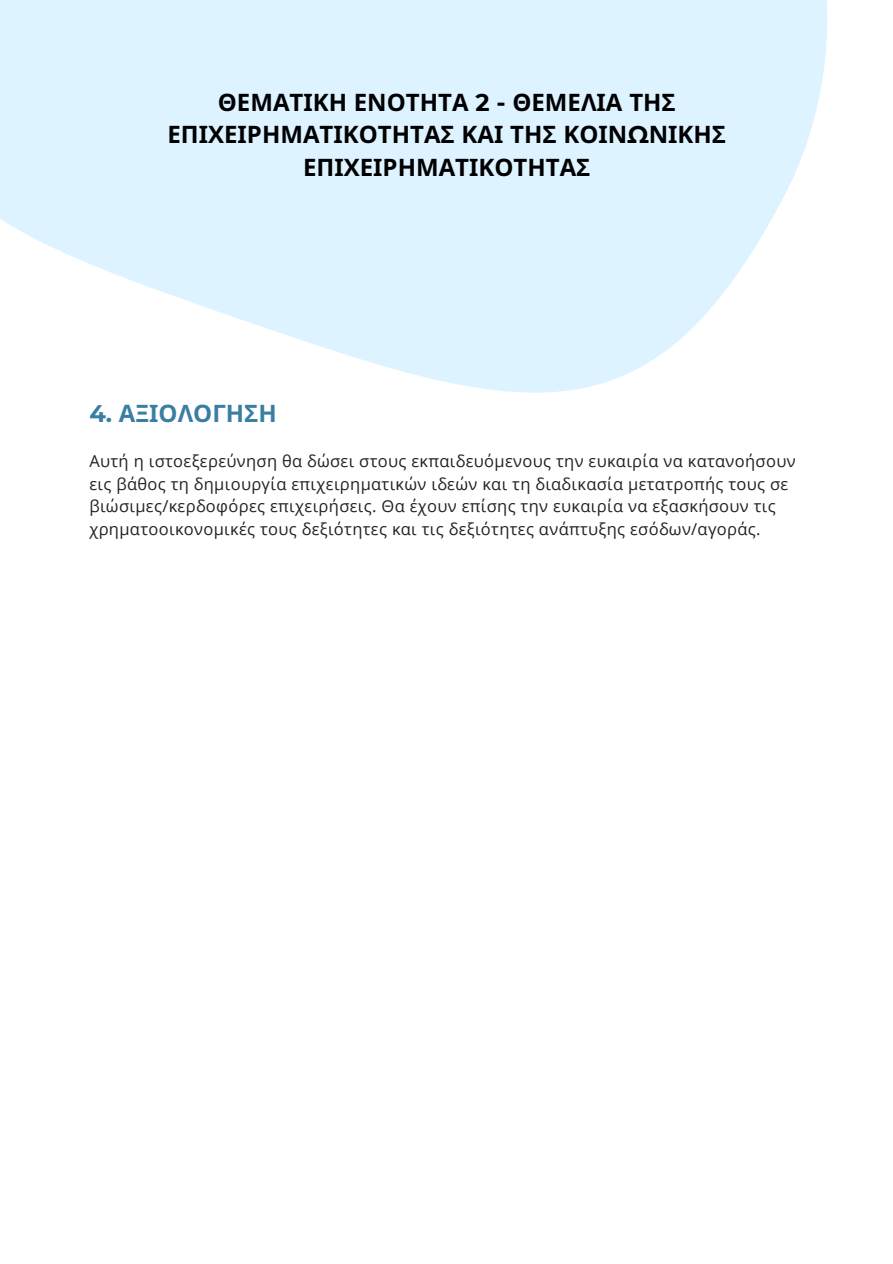
<style>
.page{position:relative;width:893px;height:1264px;background:#fff}
.page>*{position:absolute;margin:0;border:0;box-sizing:border-box;transform-origin:0 0}
.t1{font:700 24px/32.5px "Noto Sans";color:#000;text-align:center}
.t2{font:700 24px "Noto Sans";color:#3a7ea3}
.t3{font:16.5px/22.5px "Open Sans";letter-spacing:.02em;color:#222}
.s1{font-family:"Montserrat"}
</style>
<div class="page">
<svg style="left:0;top:0;width:828px;height:393px;fill:#ddf3ff"></svg>
<p class="t1" style="left:167px;top:85px;width:560px">ΘΕΜΑΤΙΚΗ ΕΝΟΤΗΤΑ <span class="s1">2 -</span> ΘΕΜΕΛΙΑ ΤΗΣ<br>ΕΠΙΧΕΙΡΗΜΑΤΙΚΟΤΗΤΑΣ ΚΑΙ ΤΗΣ ΚΟΙΝ<span class="s1">Ω</span>ΝΙΚΗΣ<br>ΕΠΙΧΕΙΡΗΜΑΤΙΚΟΤΗΤΑΣ</p>
<p class="t2" style="left:89px;top:396px;width:189px"><span class="s1">4.</span> ΑΞΙΟΛΟΓΗΣΗ</p>
<p class="t3" style="left:89px;top:449px;width:707px">Αυτή η ιστοεξερεύνηση θα δώσει στους εκπαιδευόμενους την ευκαιρία να κατανοήσουν εις βάθος τη δημιουργία επιχειρηματικών ιδεών και τη διαδικασία μετατροπής τους σε βιώσιμες/κερδοφόρες επιχειρήσεις. Θα έχουν επίσης την ευκαιρία να εξασκήσουν τις χρηματοοικονομικές τους δεξιότητες και τις δεξιότητες ανάπτυξης εσόδων/αγοράς.</p>
</div>
